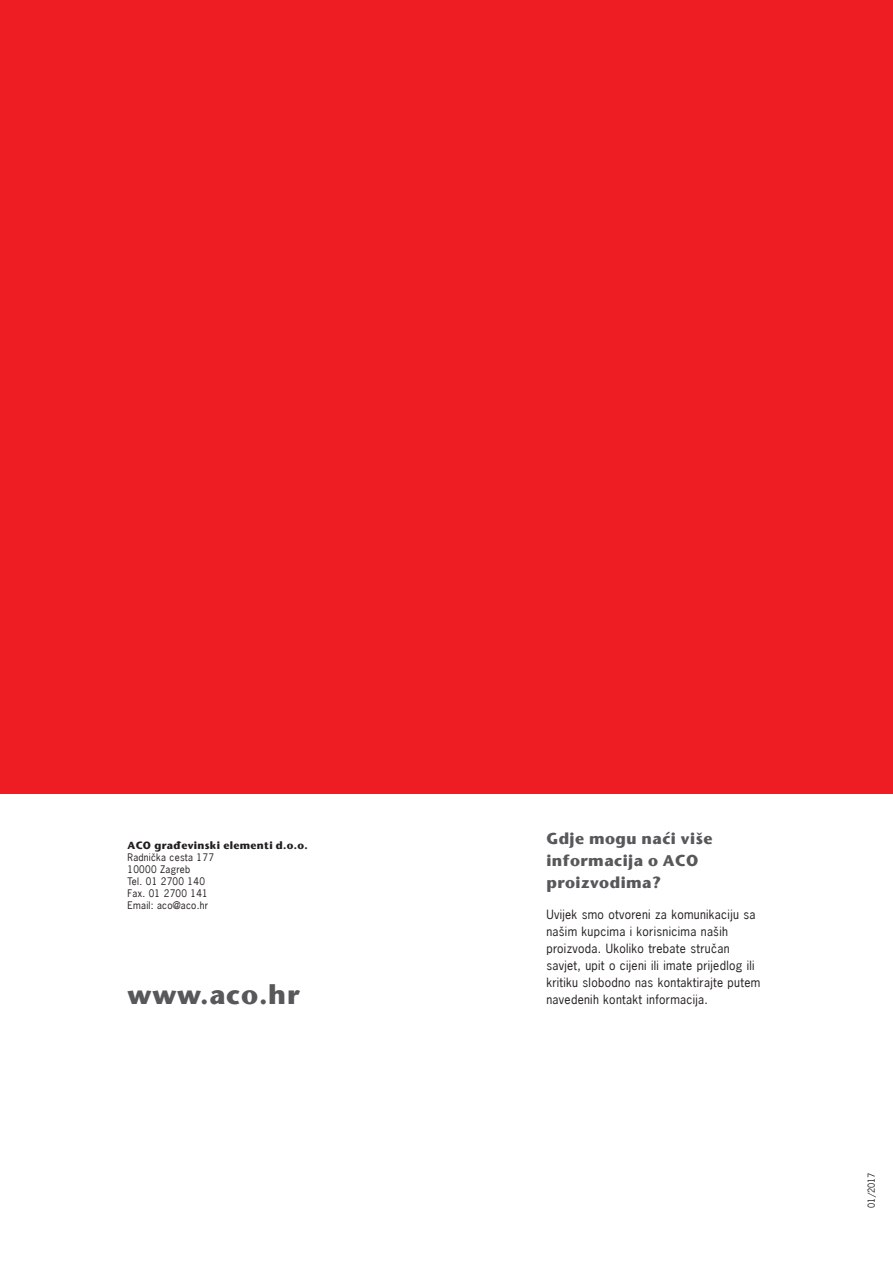
<style>
.page{position:relative;width:893px;height:1263px;background:#fff}
.page>*{position:absolute;margin:0;border:0;box-sizing:border-box;transform-origin:0 0}
.t1{font:27px "ITC Stone Sans Bold HR";letter-spacing:.03em;color:#57585a}
.t2{font:15.75px/21.8px "ITC Stone Sans Bold HR";letter-spacing:.03em;color:#57585a}
.t3{font:12px/17px "News Gothic HR";letter-spacing:.025em;color:#231f20}
.t4{font:10.5px "ITC Stone Sans Bold HR";letter-spacing:.03em;color:#231f20}
.t5{font:9.75px/12px "News Gothic HR";letter-spacing:.025em;color:#231f20}
.t6{font:9px "News Gothic";color:#231f20}
</style>
<div class="page">
<div style="left:0;top:0;width:893px;height:793px;background:#ee1d23"></div>
<p class="t4" style="left:128px;top:839px;width:182px">ACO građevinski elementi d.o.o.</p>
<p class="t5" style="left:128px;top:851px;width:88px">Radnička cesta 177<br>10000 Zagreb<br>Tel. 01 2700 140<br>Fax. 01 2700 141<br>Email: aco@aco.hr</p>
<h1 class="t1" style="left:128px;top:977px;width:173px">www.aco.hr</h1>
<h2 class="t2" style="left:546px;top:828px;width:168px">Gdje mogu naći više informacija o ACO proizvodima?</h2>
<p class="t3" style="left:546px;top:905px;width:215px">Uvijek smo otvoreni za komunikaciju sa našim kupcima i korisnicima naših proizvoda. Ukoliko trebate stručan savjet, upit o cijeni ili imate prijedlog ili kritiku slobodno nas kontaktirajte putem navedenih kontakt informacija.</p>
<p class="t6" style="left:866px;top:1208px;width:37px;rotate:-90deg">01/2017</p>
</div>
